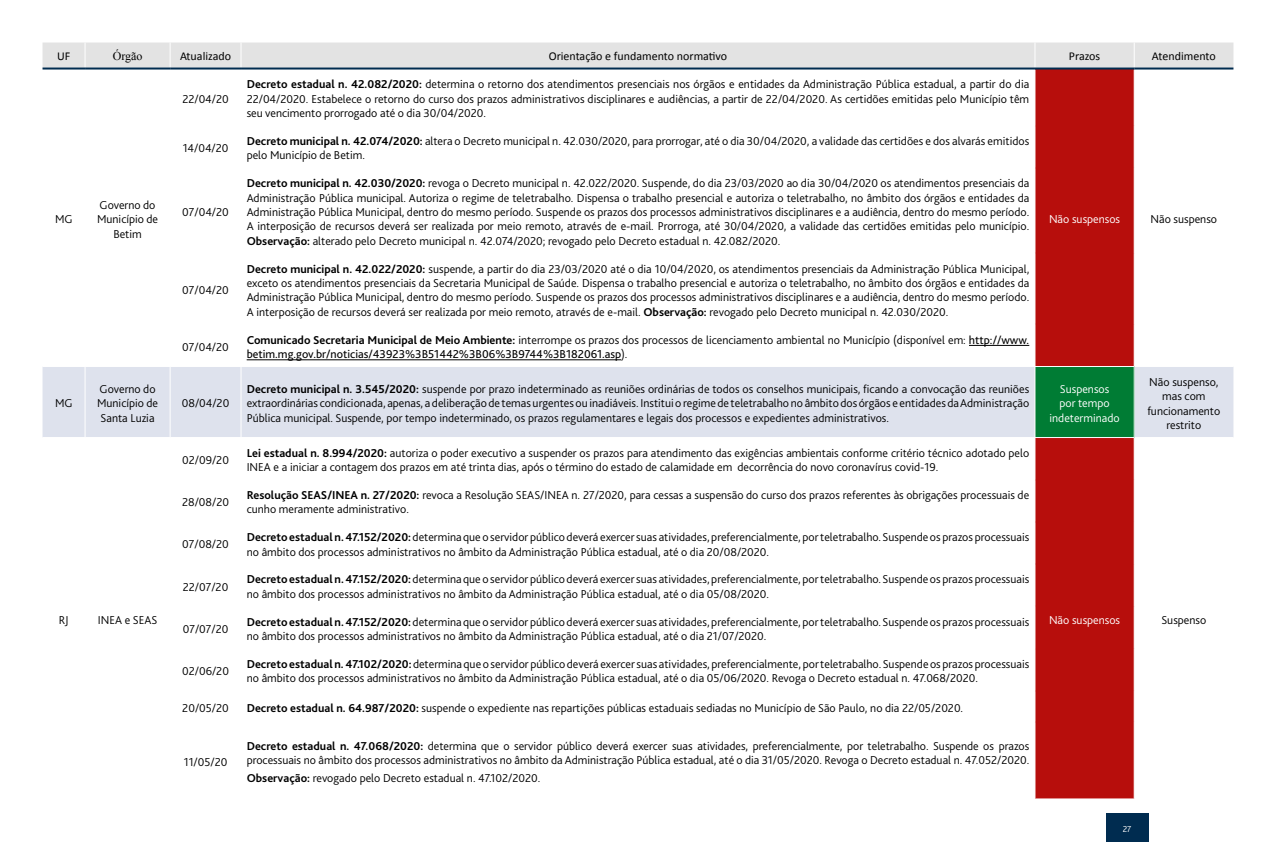
<style>
.page{position:relative;width:1276px;height:842px;background:#fff}
.page>*{position:absolute;margin:0;border:0;box-sizing:border-box;transform-origin:0 0}
.t1{font:300 12px/14.4px "Bliss 2";color:#000}
.t2{font:12px "Calibri";color:#000}
.t3{font:300 12px/14.4px "Bliss 2";color:#fff;text-align:center}
.t4{font:12px "Times New Roman";color:#000}
.t5{font:300 9px "Bliss 2";color:#fff}
.s1{font-weight:700}
.s2{font-weight:400}
</style>
<div class="page">
<div style="left:1106px;top:814px;width:42px;height:28px;background:#002c50"></div>
<div style="left:1035px;top:70px;width:98px;height:728px;background:#b70e0c"></div>
<div style="left:43px;top:367px;width:1190px;height:70px;background:#dee2ed"></div>
<div style="left:1035px;top:366px;width:99px;height:71px;background:#007c34"></div>
<div style="left:43px;top:43px;width:1190px;height:25px;background:#e3e3e3"></div>
<hr style="left:85px;top:367px;width:1px;height:70px;background:#fff">
<hr style="left:170px;top:367px;width:1px;height:70px;background:#fff">
<hr style="left:240px;top:367px;width:1px;height:70px;background:#fff">
<hr style="left:1035px;top:366px;width:99px;height:1px;background:#fff">
<hr style="left:1034px;top:367px;width:1px;height:70px;background:#fff">
<hr style="left:1133px;top:367px;width:1px;height:70px;background:#fff">
<hr style="left:1035px;top:437px;width:99px;height:1px;background:#fff">
<hr style="left:43px;top:68px;width:42px;height:2px;background:#002c50">
<hr style="left:85px;top:68px;width:85px;height:2px;background:#002c50">
<hr style="left:170px;top:68px;width:71px;height:2px;background:#002c50">
<hr style="left:241px;top:68px;width:794px;height:2px;background:#002c50">
<hr style="left:1035px;top:68px;width:99px;height:2px;background:#002c50">
<hr style="left:1134px;top:68px;width:99px;height:2px;background:#002c50">
<hr style="left:969px;top:345px;width:60px;height:1px;background:#000">
<hr style="left:247px;top:359px;width:374px;height:1px;background:#000">
<p class="t2" style="left:57px;top:48px;width:15px">UF</p>
<p class="t4" style="left:113px;top:48px;width:31px">Órgão</p>
<p class="t2" style="left:180px;top:48px;width:53px">Atualizado</p>
<p class="t2" style="left:549px;top:48px;width:180px">Orientação e fundamento normativo</p>
<p class="t2" style="left:1069px;top:48px;width:33px">Prazos</p>
<p class="t2" style="left:1152px;top:48px;width:65px">Atendimento</p>
<p class="t1" style="left:182px;top:91px;width:48px">22/04/20</p>
<p class="t1" style="left:247px;top:77px;width:784px;text-align:justify"><span class="s1">Decreto estadual n. 42.082/2020:</span> determina o retorno dos atendimentos presenciais nos órgãos e entidades da Administração Pública estadual, a partir do dia 22/04/2020. Estabelece o retorno do curso dos prazos administrativos disciplinares e audiências, a partir de 22/04/2020. As certidões emitidas pelo Município têm seu vencimento prorrogado até o dia 30/04/2020.</p>
<p class="t1" style="left:55px;top:212px;width:19px">MG</p>
<p class="t1" style="left:97px;top:197px;width:63px;text-align:center">Governo do<br>Município de<br>Betim</p>
<p class="t1" style="left:55px;top:396px;width:19px">MG</p>
<p class="t1" style="left:97px;top:381px;width:63px;text-align:center">Governo do<br>Município de<br>Santa Luzia</p>
<p class="t1" style="left:59px;top:612px;width:11px">RJ</p>
<p class="t1" style="left:98px;top:612px;width:61px">INEA e SEAS</p>
<p class="t1" style="left:183px;top:141px;width:47px">14/04/20</p>
<p class="t1" style="left:247px;top:133px;width:784px"><span class="s1">Decreto municipal n. 42.074/2020:</span> altera o Decreto municipal n. 42.030/2020, para prorrogar, até o dia 30/04/2020, a validade das certidões e dos alvarás emitidos pelo Município de Betim.</p>
<p class="t1" style="left:182px;top:204px;width:48px">07/04/20</p>
<p class="t1" style="left:182px;top:283px;width:48px">07/04/20</p>
<p class="t1" style="left:247px;top:176px;width:784px;text-align:justify"><span class="s1">Decreto municipal n. 42.030/2020:</span> revoga o Decreto municipal n. 42.022/2020. Suspende, do dia 23/03/2020 ao dia 30/04/2020 os atendimentos presenciais da Administração Pública municipal. Autoriza o regime de teletrabalho. Dispensa o trabalho presencial e autoriza o teletrabalho, no âmbito dos órgãos e entidades da Administração Pública Municipal, dentro do mesmo período. Suspende os prazos dos processos administrativos disciplinares e a audiência, dentro do mesmo período.<br>A interposição de recursos deverá ser realizada por meio remoto, através de e-mail. Prorroga, até 30/04/2020, a validade das certidões emitidas pelo município.<br><span class="s1">Observação:</span> alterado pelo Decreto municipal n. 42.074/2020; revogado pelo Decreto estadual n. 42.082/2020.</p>
<p class="t1" style="left:247px;top:261px;width:784px;text-align:justify"><span class="s1">Decreto municipal n. 42.022/2020:</span> suspende, a partir do dia 23/03/2020 até o dia 10/04/2020, os atendimentos presenciais da Administração Pública Municipal, exceto os atendimentos presenciais da Secretaria Municipal de Saúde. Dispensa o trabalho presencial e autoriza o teletrabalho, no âmbito dos órgãos e entidades da Administração Pública Municipal, dentro do mesmo período. Suspende os prazos dos processos administrativos disciplinares e a audiência, dentro do mesmo período.<br>A interposição de recursos deverá ser realizada por meio remoto, através de e-mail. <span class="s1">Observação:</span> revogado pelo Decreto municipal n. 42.030/2020.</p>
<p class="t1" style="left:182px;top:339px;width:48px">07/04/20</p>
<p class="t1" style="left:247px;top:332px;width:784px"><span class="s1">Comunicado Secretaria Municipal de Meio Ambiente:</span> interrompe os prazos dos processos de licenciamento ambiental no Município (disponível em: <span class="s2">http://www. betim.mg.gov.br/noticias/43923%3B51442%3B06%3B9744%3B182061.asp</span>).</p>
<p class="t3" style="left:1049px;top:212px;width:73px">Não suspensos</p>
<p class="t1" style="left:1150px;top:212px;width:68px">Não suspenso</p>
<p class="t1" style="left:182px;top:396px;width:49px">08/04/20</p>
<p class="t1" style="left:247px;top:381px;width:784px;text-align:justify"><span class="s1">Decreto municipal n. 3.545/2020:</span> suspende por prazo indeterminado as reuniões ordinárias de todos os conselhos municipais, ficando a convocação das reuniões extraordinárias condicionada, apenas, a deliberação de temas urgentes ou inadiáveis. Institui o regime de teletrabalho no âmbito dos órgãos e entidades da Administração Pública municipal. Suspende, por tempo indeterminado, os prazos regulamentares e legais dos processos e expedientes administrativos.</p>
<p class="t3" style="left:1049px;top:381px;width:72px">Suspensos<br>por tempo indeterminado</p>
<p class="t1" style="left:1147px;top:374px;width:74px;text-align:center">Não suspenso, mas com funcionamento restrito</p>
<p class="t1" style="left:182px;top:452px;width:48px">02/09/20</p>
<p class="t1" style="left:247px;top:445px;width:784px"><span class="s1">Lei estadual n. 8.994/2020:</span> autoriza o poder executivo a suspender os prazos para atendimento das exigências ambientais conforme critério técnico adotado pelo<br>INEA e a iniciar a contagem dos prazos em até trinta dias, após o término do estado de calamidade em decorrência do novo coronavírus covid-19.</p>
<p class="t1" style="left:182px;top:495px;width:48px">28/08/20</p>
<p class="t1" style="left:247px;top:488px;width:784px"><span class="s1">Resolução SEAS/INEA n. 27/2020:</span> revoca a Resolução SEAS/INEA n. 27/2020, para cessas a suspensão do curso dos prazos referentes às obrigações processuais de cunho meramente administrativo.</p>
<p class="t1" style="left:182px;top:537px;width:48px">07/08/20</p>
<p class="t1" style="left:247px;top:530px;width:784px"><span class="s1">Decreto estadual n. 47.152/2020:</span> determina que o servidor público deverá exercer suas atividades, preferencialmente, por teletrabalho. Suspende os prazos processuais no âmbito dos processos administrativos no âmbito da Administração Pública estadual, até o dia 20/08/2020.</p>
<p class="t1" style="left:183px;top:579px;width:47px">22/07/20</p>
<p class="t1" style="left:247px;top:572px;width:784px"><span class="s1">Decreto estadual n. 47.152/2020:</span> determina que o servidor público deverá exercer suas atividades, preferencialmente, por teletrabalho. Suspende os prazos processuais no âmbito dos processos administrativos no âmbito da Administração Pública estadual, até o dia 05/08/2020.</p>
<p class="t1" style="left:183px;top:621px;width:47px">07/07/20</p>
<p class="t1" style="left:247px;top:614px;width:784px"><span class="s1">Decreto estadual n. 47.152/2020:</span> determina que o servidor público deverá exercer suas atividades, preferencialmente, por teletrabalho. Suspende os prazos processuais no âmbito dos processos administrativos no âmbito da Administração Pública estadual, até o dia 21/07/2020.</p>
<p class="t1" style="left:182px;top:664px;width:48px">02/06/20</p>
<p class="t1" style="left:247px;top:656px;width:784px"><span class="s1">Decreto estadual n. 47.102/2020:</span> determina que o servidor público deverá exercer suas atividades, preferencialmente, por teletrabalho. Suspende os prazos processuais no âmbito dos processos administrativos no âmbito da Administração Pública estadual, até o dia 05/06/2020. Revoga o Decreto estadual n. 47.068/2020.</p>
<p class="t1" style="left:182px;top:700px;width:48px">20/05/20</p>
<p class="t1" style="left:247px;top:700px;width:718px"><span class="s1">Decreto estadual n. 64.987/2020:</span> suspende o expediente nas repartições públicas estaduais sediadas no Município de São Paulo, no dia 22/05/2020.</p>
<p class="t1" style="left:184px;top:754px;width:45px">11/05/20</p>
<p class="t1" style="left:247px;top:738px;width:784px"><span class="s1">Decreto estadual n. 47.068/2020:</span> determina que o servidor público deverá exercer suas atividades, preferencialmente, por teletrabalho. Suspende os prazos processuais no âmbito dos processos administrativos no âmbito da Administração Pública estadual, até o dia 31/05/2020. Revoga o Decreto estadual n. 47.052/2020.</p>
<p class="t1" style="left:247px;top:770px;width:295px"><span class="s1">Observação:</span> revogado pelo Decreto estadual n. 47.102/2020.</p>
<p class="t3" style="left:1049px;top:612px;width:73px">Não suspensos</p>
<p class="t1" style="left:1161px;top:612px;width:46px">Suspenso</p>
<p class="t5" style="left:1122px;top:823px;width:10px">27</p>
</div>
